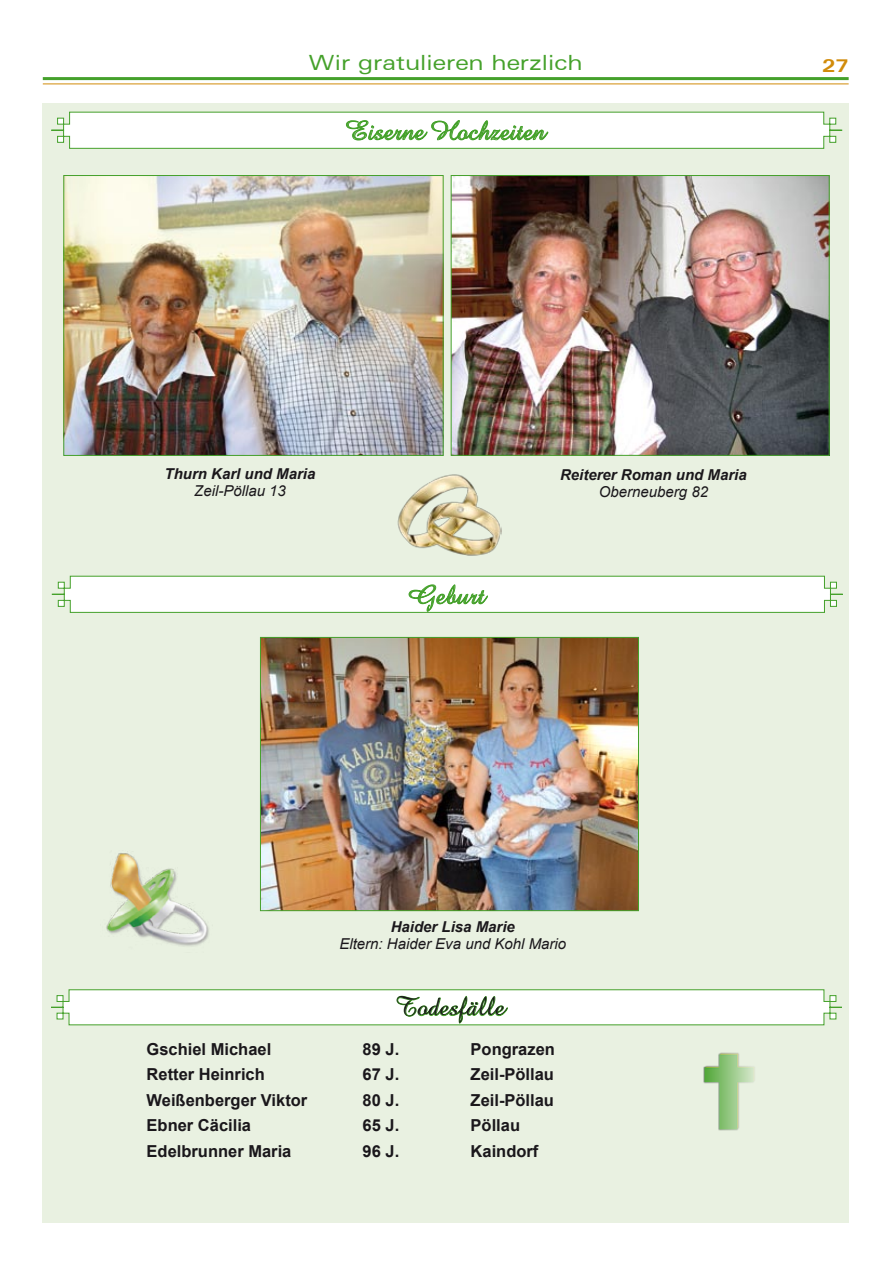
<style>
.page{position:relative;width:893px;height:1263px;background:#fff}
.page>*{position:absolute;margin:0;border:0;box-sizing:border-box;transform-origin:0 0}
.t1{font:27px "Amazone BT";color:#45a12b}
.t2{font:27px "Amazone BT";color:#1a171b}
.t3{font:expanded 21px "Zurich BT";color:#45a12b}
.t4{font:700 expanded 18px "Zurich BT";color:#d18b0a}
.t5{font:700 16.5px "Arial";color:#1a171b}
.t6{font:italic 15px "Arial";color:#1a171b}
.t7{font:italic 700 15px "Arial";color:#1a171b}
</style>
<div class="page">
<div style="left:42px;top:103px;width:807px;height:1119px;background:#e9f1e1"></div>
<hr style="left:43px;top:84px;width:806px;height:1px;background:#d18b0a">
<hr style="left:43px;top:77px;width:806px;height:3px;background:#45a12b">
<svg style="left:51px;top:112px;width:791px;height:37px;background:#edf5ea"></svg>
<svg style="left:52px;top:576px;width:791px;height:37px;background:#f1f8ef"></svg>
<svg style="left:51px;top:989px;width:791px;height:36px;background:#f0f7ed"></svg>
<img style="left:703px;top:1052px;width:52px;height:79px">
<img style="left:397px;top:474px;width:105px;height:82px">
<img style="left:106px;top:853px;width:103px;height:93px">
<img style="left:453px;top:177px;width:375px;height:277px">
<div style="left:451px;top:175px;width:379px;height:281px;border:1px solid #45a12b"></div>
<img style="left:65px;top:177px;width:377px;height:277px">
<div style="left:63px;top:175px;width:381px;height:281px;border:1px solid #45a12b"></div>
<img style="left:262px;top:639px;width:375px;height:270px">
<div style="left:260px;top:637px;width:379px;height:274px;border:1px solid #45a12b"></div>
<p class="t3" style="left:309px;top:50px;width:275px">Wir gratulieren herzlich</p>
<p class="t4" style="left:822px;top:55px;width:28px">27</p>
<h1 class="t1" style="left:345px;top:115px;width:202px">Eiserne Hochzeiten</h1>
<p class="t7" style="left:165px;top:464px;width:152px">Thurn Karl und Maria</p>
<p class="t6" style="left:194px;top:481px;width:93px">Zeil-Pöllau 13</p>
<h1 class="t1" style="left:407px;top:579px;width:79px">Geburt</h1>
<p class="t7" style="left:560px;top:465px;width:188px">Reiterer Roman und Maria</p>
<p class="t6" style="left:599px;top:482px;width:111px">Oberneuberg 82</p>
<p class="t7" style="left:391px;top:917px;width:126px">Haider Lisa Marie</p>
<p class="t6" style="left:339px;top:934px;width:228px">Eltern: Haider Eva und Kohl Mario</p>
<h1 class="t2" style="left:395px;top:991px;width:112px">Todesfälle</h1>
<p class="t5" style="left:147px;top:1038px;width:126px">Gschiel Michael</p>
<p class="t5" style="left:363px;top:1038px;width:38px">89 J.</p>
<p class="t5" style="left:471px;top:1038px;width:86px">Pongrazen</p>
<p class="t5" style="left:147px;top:1063px;width:120px">Retter Heinrich</p>
<p class="t5" style="left:363px;top:1063px;width:38px">67 J.</p>
<p class="t5" style="left:471px;top:1063px;width:85px">Zeil-Pöllau</p>
<p class="t5" style="left:147px;top:1089px;width:162px">Weißenberger Viktor</p>
<p class="t5" style="left:363px;top:1089px;width:38px">80 J.</p>
<p class="t5" style="left:471px;top:1089px;width:85px">Zeil-Pöllau</p>
<p class="t5" style="left:147px;top:1114px;width:106px">Ebner Cäcilia</p>
<p class="t5" style="left:363px;top:1114px;width:38px">65 J.</p>
<p class="t5" style="left:471px;top:1114px;width:51px">Pöllau</p>
<p class="t5" style="left:147px;top:1140px;width:146px">Edelbrunner Maria</p>
<p class="t5" style="left:363px;top:1140px;width:38px">96 J.</p>
<p class="t5" style="left:471px;top:1140px;width:69px">Kaindorf</p>
</div>
